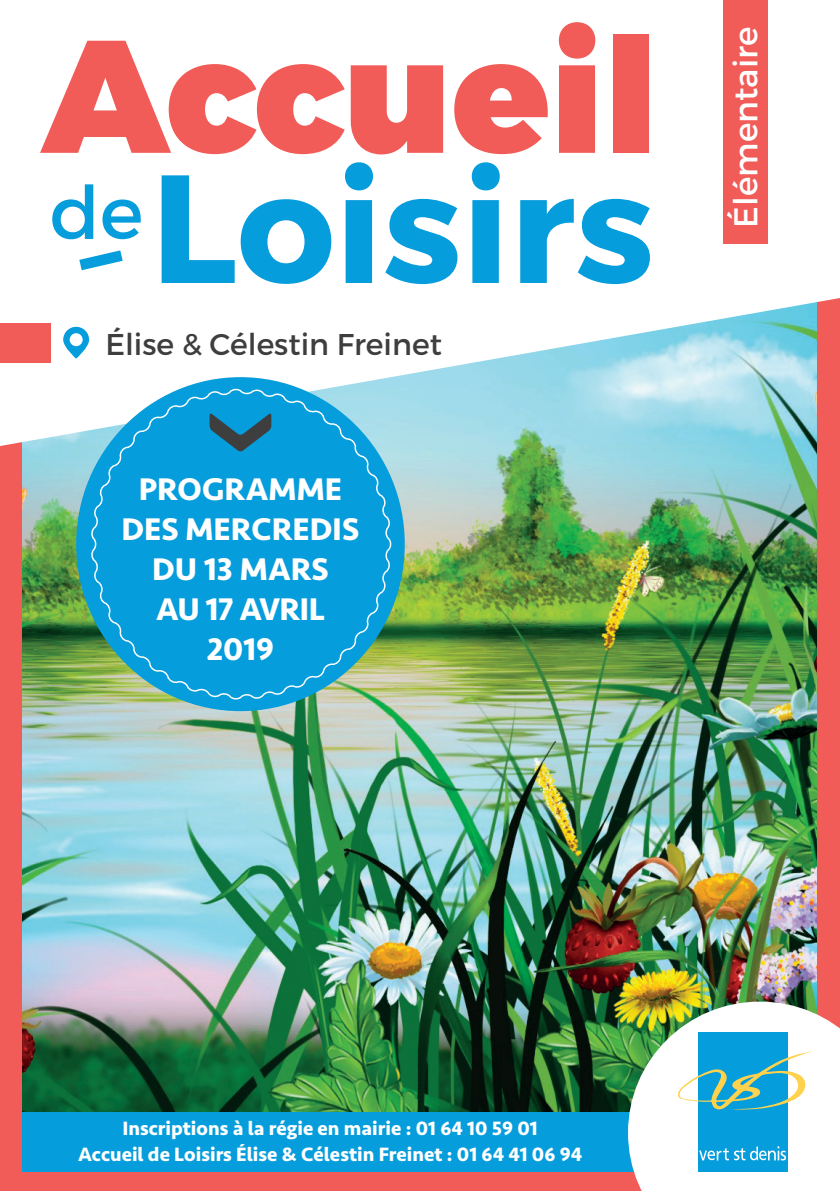
<style>
.page{position:relative;width:840px;height:1191px;background:#fff}
.page>*{position:absolute;margin:0;border:0;box-sizing:border-box;transform-origin:0 0}
.t1{font:900 160px "Montserrat";color:#f15c58}
.t2{font:700 153.6px "Montserrat";color:#069ddc}
.t3{font:73.6px "Montserrat";color:#069ddc}
.t4{font:33px "Montserrat";color:#fff}
.t5{font:700 32.4px "Seravek";color:#fff}
.t6{font:30px "Montserrat";color:#3e3e3f}
.t7{font:700 20px/26px "Seravek";color:#fff;text-align:center}
</style>
<div class="page">
<div style="left:0;top:0;width:839px;height:1191px;background:#f15c58"></div>
<img style="left:23px;top:446px;width:792px;height:666px">
<svg style="left:0;top:0;width:839px;height:446px;background:#f1f8fa"></svg>
<div style="left:0;top:323px;width:51px;height:40px;background:#f15c58"></div>
<svg style="left:64px;top:327px;width:24px;height:31px"></svg>
<div style="left:63px;top:327px;width:26px;height:31px;border:1px solid #069ddc;border-radius:12px"></div>
<div style="left:70px;top:333px;width:13px;height:13px;background:#fff;border-radius:50%"></div>
<div style="left:723px;top:0;width:44px;height:243px;background:#f15c58"></div>
<svg style="left:68px;top:243px;width:66px;height:35px;background:#ceebf8"></svg>
<div style="left:23px;top:1112px;width:634px;height:59px;background:#069ddc"></div>
<svg style="left:627px;top:1001px;width:212px;height:190px;background:#e0e7d7"></svg>
<div style="left:697px;top:1032px;width:89px;height:139px;background:#069ddc"></div>
<svg style="left:677px;top:1051px;width:134px;height:60px"></svg>
<svg style="left:699px;top:1146px;width:86px;height:14px"></svg>
<div style="left:76px;top:377px;width:328px;height:334px;background:#069ddc;border-radius:50%"></div>
<svg style="left:89px;top:389px;width:302px;height:312px"></svg>
<svg style="left:209px;top:412px;width:62px;height:40px"></svg>
<h1 class="t1" style="left:42px;top:-4px;width:618px">Accueil</h1>
<h2 class="t2" style="left:151px;top:133px;width:504px">Loisirs</h2>
<h3 class="t3" style="left:50px;top:168px;width:95px">de</h3>
<h3 class="t6" style="left:105px;top:326px;width:338px">Élise &amp; Célestin Freinet</h3>
<h3 class="t5" style="left:139px;top:463px;width:204px">PROGRAMME</h3>
<h3 class="t5" style="left:121px;top:503px;width:239px">DES MERCREDIS</h3>
<h3 class="t5" style="left:152px;top:543px;width:111px">Du 13 mars</h3>
<h3 class="t5" style="left:156px;top:583px;width:139px">au 17 avril</h3>
<h3 class="t5" style="left:206px;top:623px;width:69px">2019</h3>
<h3 class="t4" style="left:725px;top:227px;width:203px;rotate:-90deg">élémentaire</h3>
<p class="t7" style="left:78px;top:1115px;width:505px">Inscriptions à la régie en mairie : 01 64 10 59 01<br>Accueil de Loisirs Élise &amp; Célestin Freinet : 01 64 41 06 94</p>
</div>
